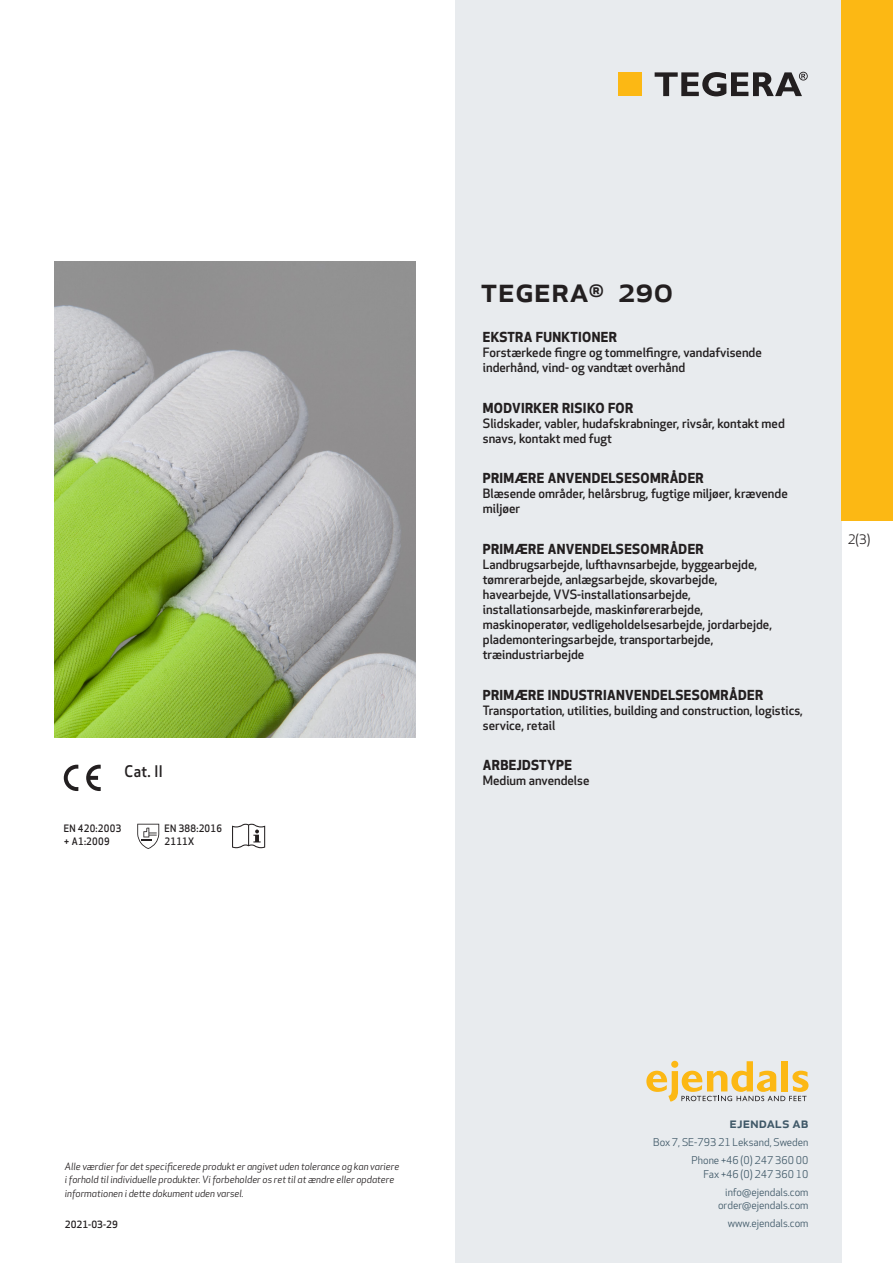
<style>
.page{position:relative;width:893px;height:1263px;background:#fff}
.page>*{position:absolute;margin:0;border:0;box-sizing:border-box;transform-origin:0 0}
.prodname{font:500 34.5px "Apex New";color:#231f20}
.t1{font:500 15.6px "Apex New";color:#231f20;scale:.95 1}
.t2{font:500 15px "Apex New";color:#405968}
.Funktion_body{font:700 13.5px "Apex New";letter-spacing:.025em;color:#231f20}
.t3{font:12.75px "Apex New";color:#231f20}
.Funktion_body-2{font:500 12.6px/15px "Apex New";color:#231f20}
.t4{font:10.5px/18px "Apex New";color:#405968;text-align:right}
.PictogramText{font:500 10.05px/13.5px "Apex New";letter-spacing:.025em;color:#231f20;scale:.95 1}
.t5{font:italic 9.75px/13.5px "Apex New";color:#231f20}
.t6{font:500 9.75px "Apex New";color:#231f20}
</style>
<div class="page">
<div style="left:455px;top:0;width:387px;height:1263px;background:#e8ebee"></div>
<svg style="left:646px;top:1061px;width:162px;height:40px"></svg>
<div style="left:842px;top:0;width:51px;height:520px;background:#fcb814"></div>
<div style="left:618px;top:72px;width:24px;height:24px;background:#fcb814"></div>
<svg style="left:655px;top:72px;width:153px;height:24px"></svg>
<svg style="left:86px;top:765px;width:15px;height:26px"></svg>
<svg style="left:64px;top:765px;width:14px;height:26px"></svg>
<svg style="left:137px;top:824px;width:22px;height:25px"></svg>
<svg style="left:232px;top:824px;width:33px;height:24px"></svg>
<img style="left:54px;top:261px;width:361px;height:477px">
<p class="t1" style="left:125px;top:761px;width:42px">Cat. II</p>
<p class="PictogramText" style="left:64px;top:821px;width:62px">EN 420:2003 + A1:2009</p>
<p class="PictogramText" style="left:165px;top:821px;width:62px">EN 388:2016</p>
<p class="PictogramText" style="left:165px;top:834px;width:33px">2111X</p>
<p class="prodname" style="left:480px;top:266px;width:195px">TEGERA<sup>®</sup> 290</p>
<p class="Funktion_body" style="left:483px;top:327px;width:136px">EKSTRA FUNKTIONER</p>
<p class="Funktion_body-2" style="left:483px;top:345px;width:281px">Forstærkede fingre og tommelfingre, vandafvisende inderhånd, vind- og vandtæt overhånd</p>
<p class="Funktion_body" style="left:483px;top:398px;width:152px">MODVIRKER RISIKO FOR</p>
<p class="Funktion_body-2" style="left:483px;top:415px;width:303px">Slidskader, vabler, hudafskrabninger, rivsår, kontakt med snavs, kontakt med fugt</p>
<p class="Funktion_body" style="left:483px;top:468px;width:222px">PRIMÆRE ANVENDELSESOMRÅDER</p>
<p class="Funktion_body-2" style="left:483px;top:486px;width:306px">Blæsende områder, helårsbrug, fugtige miljøer, krævende miljøer</p>
<p class="Funktion_body" style="left:483px;top:539px;width:222px">PRIMÆRE ANVENDELSESOMRÅDER</p>
<p class="Funktion_body-2" style="left:483px;top:556px;width:291px">Landbrugsarbejde, lufthavnsarbejde, byggearbejde, tømrerarbejde, anlægsarbejde, skovarbejde, havearbejde, VVS-installationsarbejde, installationsarbejde, maskinførerarbejde, maskinoperatør, vedligeholdelsesarbejde, jordarbejde, plademonteringsarbejde, transportarbejde, træindustriarbejde</p>
<p class="Funktion_body" style="left:483px;top:685px;width:282px">PRIMÆRE INDUSTRIANVENDELSESOMRÅDER</p>
<p class="Funktion_body-2" style="left:483px;top:702px;width:322px">Transportation, utilities, building and construction, logistics, service, retail</p>
<p class="Funktion_body" style="left:483px;top:755px;width:91px">ARBEJDSTYPE</p>
<p class="Funktion_body-2" style="left:483px;top:773px;width:108px">Medium anvendelse</p>
<p class="t3" style="left:848px;top:531px;width:24px">2(3)</p>
<p class="t5" style="left:65px;top:1159px;width:336px">Alle værdier for det specificerede produkt er angivet uden tolerance og kan variere i forhold til individuelle produkter. Vi forbeholder os ret til at ændre eller opdatere informationen i dette dokument uden varsel.</p>
<p class="t6" style="left:65px;top:1218px;width:54px">2021-03-29</p>
<p class="t2" style="left:729px;top:1113px;width:80px">ejendals ab</p>
<p class="t4" style="left:653px;top:1133px;width:157px">Box 7, SE-793 21 Leksand, Sweden<br>Phone +46 (0) 247 360 00</p>
<p class="t4" style="left:703px;top:1165px;width:107px">Fax +46 (0) 247 360 10 info@ejendals.com</p>
<p class="t4" style="left:718px;top:1196px;width:92px">order@ejendals.com</p>
<p class="t4" style="left:728px;top:1215px;width:82px">www.ejendals.com</p>
</div>
